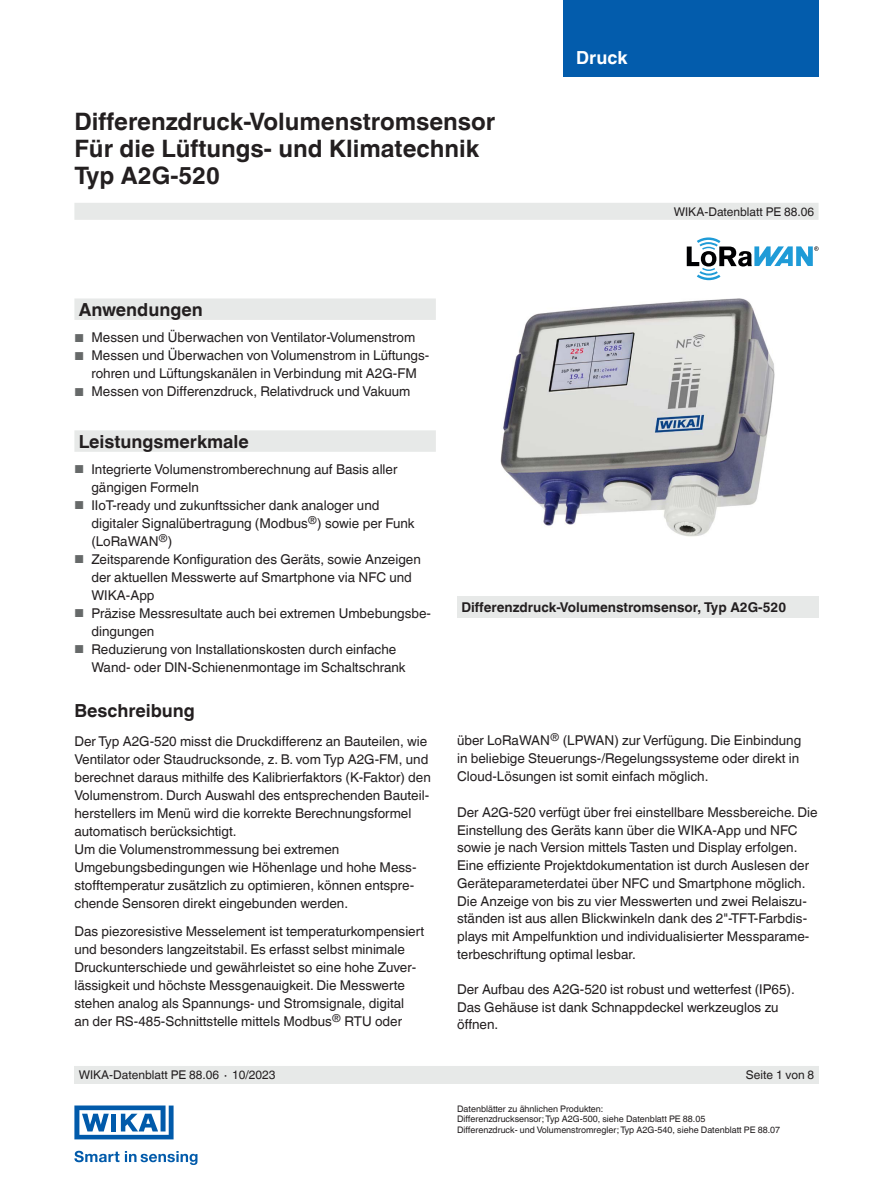
<style>
.page{position:relative;width:893px;height:1188px;background:#fff}
.page>*{position:absolute;margin:0;border:0;box-sizing:border-box;transform-origin:0 0}
.Headline{font:700 24px "Helvetica World";color:#231f20}
.Subheadline1{font:700 18px "Helvetica World";color:#231f20}
.t1{font:700 18px "Helvetica World";color:#fff}
.Running_text{font:13.5px/18px "Helvetica World";color:#231f20}
.Subheadline2{font:700 13.5px "Helvetica World";color:#231f20}
.Small_text{font:12px "Helvetica World";color:#231f20}
.Footnotes{font:9px "Helvetica World";color:#231f20}
.s1{font-size:11.55px;color:#666969}
</style>
<div class="page">
<div style="left:563px;top:0;width:256px;height:76px;background:#035cac"></div>
<div style="left:74px;top:203px;width:745px;height:17px;background:#e7e9e8"></div>
<div style="left:74px;top:1066px;width:745px;height:18px;background:#e7e9e8"></div>
<svg style="left:74px;top:1151px;width:45px;height:11px"></svg>
<svg style="left:125px;top:1151px;width:72px;height:14px"></svg>
<svg style="left:74px;top:1106px;width:100px;height:33px"></svg>
<div style="left:457px;top:596px;width:362px;height:21px;background:#e7e9e8"></div>
<svg style="left:74px;top:298px;width:362px;height:154px"></svg>
<img style="left:500px;top:298px;width:275px;height:239px">
<svg style="left:687px;top:237px;width:132px;height:43px"></svg>
<p class="Headline" style="left:74px;top:107px;width:423px">Differenzdruck-Volumenstromsensor</p>
<p class="Headline" style="left:74px;top:134px;width:406px">Für die Lüftungs- und Klimatechnik</p>
<p class="Headline" style="left:74px;top:161px;width:147px">Typ A2G-520</p>
<h2 class="t1" style="left:576px;top:47px;width:53px">Druck</h2>
<p class="Small_text" style="left:674px;top:204px;width:142px">WIKA-Datenblatt PE 88.06</p>
<p class="Subheadline1" style="left:79px;top:299px;width:126px">Anwendungen</p>
<p class="Running_text" style="left:74px;top:329px;width:342px"><span class="s1">■</span> Messen und Überwachen von Ventilator-Volumenstrom</p>
<p class="Running_text" style="left:74px;top:347px;width:356px;text-align:center"><span class="s1">■</span> Messen und Überwachen von Volumenstrom in Lüftungs&shy;rohren und Lüftungskanälen in Verbindung mit A2G-FM</p>
<p class="Running_text" style="left:74px;top:383px;width:338px"><span class="s1">■</span> Messen von Differenzdruck, Relativdruck und Vakuum</p>
<p class="Subheadline1" style="left:79px;top:431px;width:172px">Leistungsmerkmale</p>
<p class="Running_text" style="left:91px;top:461px;width:308px;text-indent:-17px"><span class="s1">■</span> Integrierte Volumenstromberechnung auf Basis aller gängigen Formeln</p>
<p class="Running_text" style="left:91px;top:497px;width:325px;text-indent:-17px"><span class="s1">■</span> IIoT-ready und zukunftssicher dank analoger und digitaler Signalübertragung (Modbus<sup>®</sup>) sowie per Funk (LoRaWAN<sup>®</sup>)</p>
<p class="Running_text" style="left:91px;top:551px;width:331px;text-indent:-17px"><span class="s1">■</span> Zeitsparende Konfiguration des Geräts, sowie Anzeigen der aktuellen Messwerte auf Smartphone via NFC und<br>WIKA-App</p>
<p class="Running_text" style="left:91px;top:605px;width:341px;text-indent:-17px"><span class="s1">■</span> Präzise Messresultate auch bei extremen Umbebungsbe&shy;dingungen</p>
<p class="Running_text" style="left:91px;top:641px;width:316px;text-indent:-17px"><span class="s1">■</span> Reduzierung von Installationskosten durch einfache<br>Wand- oder DIN-Schienenmontage im Schaltschrank</p>
<p class="Subheadline1" style="left:74px;top:701px;width:122px">Beschreibung</p>
<p class="Running_text" style="left:74px;top:732px;width:358px">Der Typ A2G-520 misst die Druckdifferenz an Bauteilen, wie Ventilator oder Staudrucksonde, z. B. vom Typ A2G-FM, und berechnet daraus mithilfe des Kalibrierfaktors (K-Faktor) den Volumenstrom. Durch Auswahl des entsprechenden Bauteil&shy;herstellers im Menü wird die korrekte Berechnungsformel automatisch berücksichtigt.</p>
<p class="Running_text" style="left:74px;top:840px;width:344px">Um die Volumenstrommessung bei extremen Umgebungsbedingungen wie Höhenlage und hohe Mess&shy;stofftemperatur zusätzlich zu optimieren, können entspre&shy;chende Sensoren direkt eingebunden werden.</p>
<p class="Running_text" style="left:74px;top:923px;width:351px">Das piezoresistive Messelement ist temperaturkompensiert und besonders langzeitstabil. Es erfasst selbst minimale Druckunterschiede und gewährleistet so eine hohe Zuver&shy;lässigkeit und höchste Messgenauigkeit. Die Messwerte stehen analog als Spannungs- und Stromsignale, digital<br>an der RS-485-Schnittstelle mittels Modbus<sup>®</sup> RTU oder</p>
<p class="Subheadline2" style="left:461px;top:599px;width:326px">Differenzdruck-Volumenstromsensor, Typ A2G-520</p>
<p class="Running_text" style="left:457px;top:732px;width:346px">über LoRaWAN<sup>®</sup> (LPWAN) zur Verfügung. Die Einbindung in beliebige Steuerungs-/Regelungssysteme oder direkt in<br>Cloud-Lösungen ist somit einfach möglich.</p>
<p class="Running_text" style="left:457px;top:803px;width:362px">Der A2G-520 verfügt über frei einstellbare Messbereiche. Die Einstellung des Geräts kann über die WIKA-App und NFC sowie je nach Version mittels Tasten und Display erfolgen.<br>Eine effiziente Projektdokumentation ist durch Auslesen der Geräteparameterdatei über NFC und Smartphone möglich.<br>Die Anzeige von bis zu vier Messwerten und zwei Relaiszu&shy;ständen ist aus allen Blickwinkeln dank des 2"-TFT-Farbdis&shy;plays mit Ampelfunktion und individualisierter Messparame&shy;terbeschriftung optimal lesbar.</p>
<p class="Running_text" style="left:457px;top:980px;width:339px;line-height:17.5px">Der Aufbau des A2G-520 ist robust und wetterfest (IP65).<br>Das Gehäuse ist dank Schnappdeckel werkzeuglos zu öffnen.</p>
<p class="Small_text" style="left:79px;top:1068px;width:198px">WIKA-Datenblatt PE 88.06 ∙ 10/2023</p>
<p class="Small_text" style="left:746px;top:1068px;width:70px">Seite 1 von 8</p>
<p class="Footnotes" style="left:457px;top:1104px;width:148px">Datenblätter zu ähnlichen Produkten:</p>
<p class="Footnotes" style="left:457px;top:1114px;width:250px">Differenzdrucksensor; Typ A2G-500, siehe Datenblatt PE 88.05</p>
<p class="Footnotes" style="left:457px;top:1125px;width:325px">Differenzdruck- und Volumenstromregler; Typ A2G-540, siehe Datenblatt PE 88.07</p>
</div>
